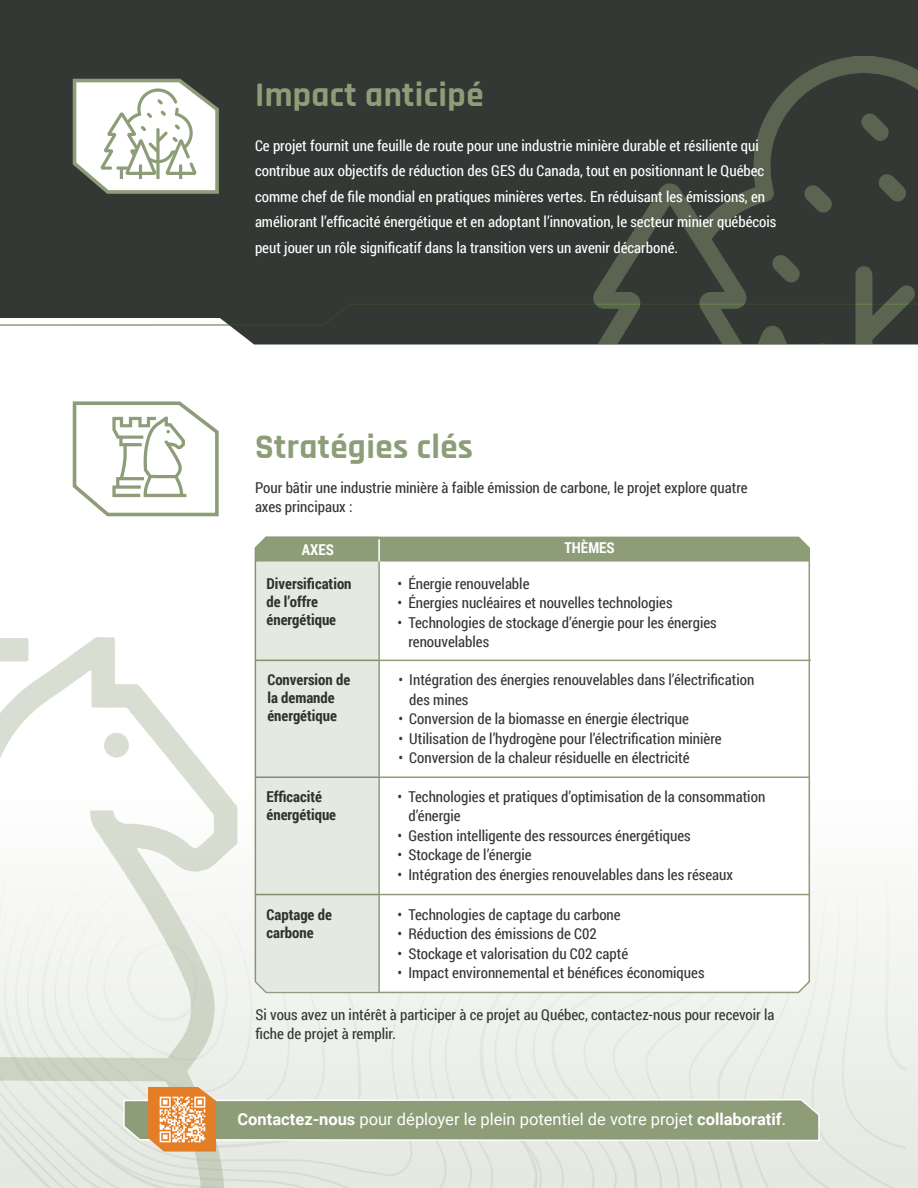
<style>
.page{position:relative;width:918px;height:1188px;background:#fff}
.page>*{position:absolute;margin:0;border:0;box-sizing:border-box;transform-origin:0 0}
.t1{font:700 34.8px "Rajdhani";letter-spacing:.01em;color:#8d9d78}
.t2{font:16.5px "Roboto";color:#fff}
.t3{font:15px/19.5px "Roboto Condensed";color:#333834}
.t4{font:15px/25.5px "Roboto Condensed";color:#fff}
.t5{font:700 15px/18px "Roboto Condensed";color:#333834}
.t6{font:700 15px "Roboto Condensed";color:#fff}
.s1{font-weight:700}
</style>
<div class="page">
<div style="left:0;top:736px;width:918px;height:452px;background:linear-gradient(to bottom,#fff,#e4e8df)"></div>
<img style="left:0;top:637px;width:309px;height:551px">
<svg style="left:254px;top:536px;width:557px;height:458px"></svg>
<hr style="left:378px;top:539px;width:2px;height:454px;background:#8d9d78">
<hr style="left:255px;top:660px;width:556px;height:1px;background:#8d9d78">
<hr style="left:255px;top:777px;width:555px;height:1px;background:#8d9d78">
<hr style="left:255px;top:894px;width:555px;height:1px;background:#8d9d78">
<svg style="left:72px;top:401px;width:147px;height:116px"></svg>
<img style="left:91px;top:405px;width:104px;height:112px">
<svg style="left:123px;top:1087px;width:697px;height:65px"></svg>
<img style="left:154px;top:1090px;width:58px;height:58px">
<div style="left:0;top:0;width:918px;height:317px;background:#333834"></div>
<svg style="left:231px;top:327px;width:297px;height:18px;fill:#333834"></svg>
<img style="left:528px;top:56px;width:390px;height:289px">
<svg style="left:72px;top:78px;width:147px;height:116px"></svg>
<img style="left:95px;top:84px;width:106px;height:95px">
<svg style="left:0;top:303px;width:918px;height:24px"></svg>
<div style="left:255px;top:536px;width:124px;height:455px;background:#e5e9e1"></div>
<div style="left:256px;top:537px;width:554px;height:25px;background:#8d9d78"></div>
<hr style="left:378px;top:539px;width:2px;height:23px;background:#fff">
<p class="t1" style="left:255px;top:74px;width:230px">Impact anticipé</p>
<p class="t4" style="left:255px;top:132px;width:523px">Ce projet fournit une feuille de route pour une industrie minière durable et résiliente qui contribue aux objectifs de réduction des GES du Canada, tout en positionnant le Québec comme chef de file mondial en pratiques minières vertes. En réduisant les émissions, en améliorant l’efficacité énergétique et en adoptant l’innovation, le secteur minier québécois peut jouer un rôle significatif dans la transition vers un avenir décarboné.</p>
<p class="t1" style="left:255px;top:425px;width:220px">Stratégies clés</p>
<p class="t3" style="left:255px;top:477px;width:494px">Pour bâtir une industrie minière à faible émission de carbone, le projet explore quatre axes principaux :</p>
<p class="t6" style="left:302px;top:539px;width:34px">AXES</p>
<p class="t6" style="left:565px;top:537px;width:52px">THÈMES</p>
<p class="t5" style="left:267px;top:574px;width:87px">Diversification de l’offre énergétique</p>
<p class="t3" style="left:398px;top:573px;width:133px">• Énergie renouvelable</p>
<p class="t3" style="left:398px;top:593px;width:277px">• Énergies nucléaires et nouvelles technologies</p>
<p class="t3" style="left:408px;top:612px;width:310px;text-indent:-11px">• Technologies de stockage d’énergie pour les énergies renouvelables</p>
<p class="t5" style="left:267px;top:670px;width:84px">Conversion de la demande énergétique</p>
<p class="t3" style="left:409px;top:669px;width:346px;text-indent:-11px">• Intégration des énergies renouvelables dans l’électrification des mines</p>
<p class="t3" style="left:399px;top:708px;width:292px">• Conversion de la biomasse en énergie électrique</p>
<p class="t3" style="left:399px;top:728px;width:325px">• Utilisation de l’hydrogène pour l’électrification minière</p>
<p class="t3" style="left:399px;top:747px;width:293px">• Conversion de la chaleur résiduelle en électricité</p>
<p class="t5" style="left:267px;top:787px;width:71px">Efficacité énergétique</p>
<p class="t3" style="left:408px;top:786px;width:358px;text-indent:-11px">• Technologies et pratiques d’optimisation de la consommation d’énergie</p>
<p class="t3" style="left:398px;top:825px;width:295px">• Gestion intelligente des ressources énergétiques</p>
<p class="t3" style="left:398px;top:845px;width:136px">• Stockage de l’énergie</p>
<p class="t3" style="left:398px;top:864px;width:337px">• Intégration des énergies renouvelables dans les réseaux</p>
<p class="t5" style="left:267px;top:905px;width:67px">Captage de carbone</p>
<p class="t3" style="left:398px;top:904px;width:225px">• Technologies de captage du carbone</p>
<p class="t3" style="left:398px;top:924px;width:201px">• Réduction des émissions de C02</p>
<p class="t3" style="left:398px;top:943px;width:232px">• Stockage et valorisation du C02 capté</p>
<p class="t3" style="left:398px;top:963px;width:308px">• Impact environnemental et bénéfices économiques</p>
<p class="t3" style="left:256px;top:1004px;width:520px">Si vous avez un intérêt à participer à ce projet au Québec, contactez-nous pour recevoir la fiche de projet à remplir.</p>
<p class="t2" style="left:237px;top:1107px;width:550px"><span class="s1">Contactez-nous</span> pour déployer le plein potentiel de votre projet <span class="s1">collaboratif</span>.</p>
</div>
